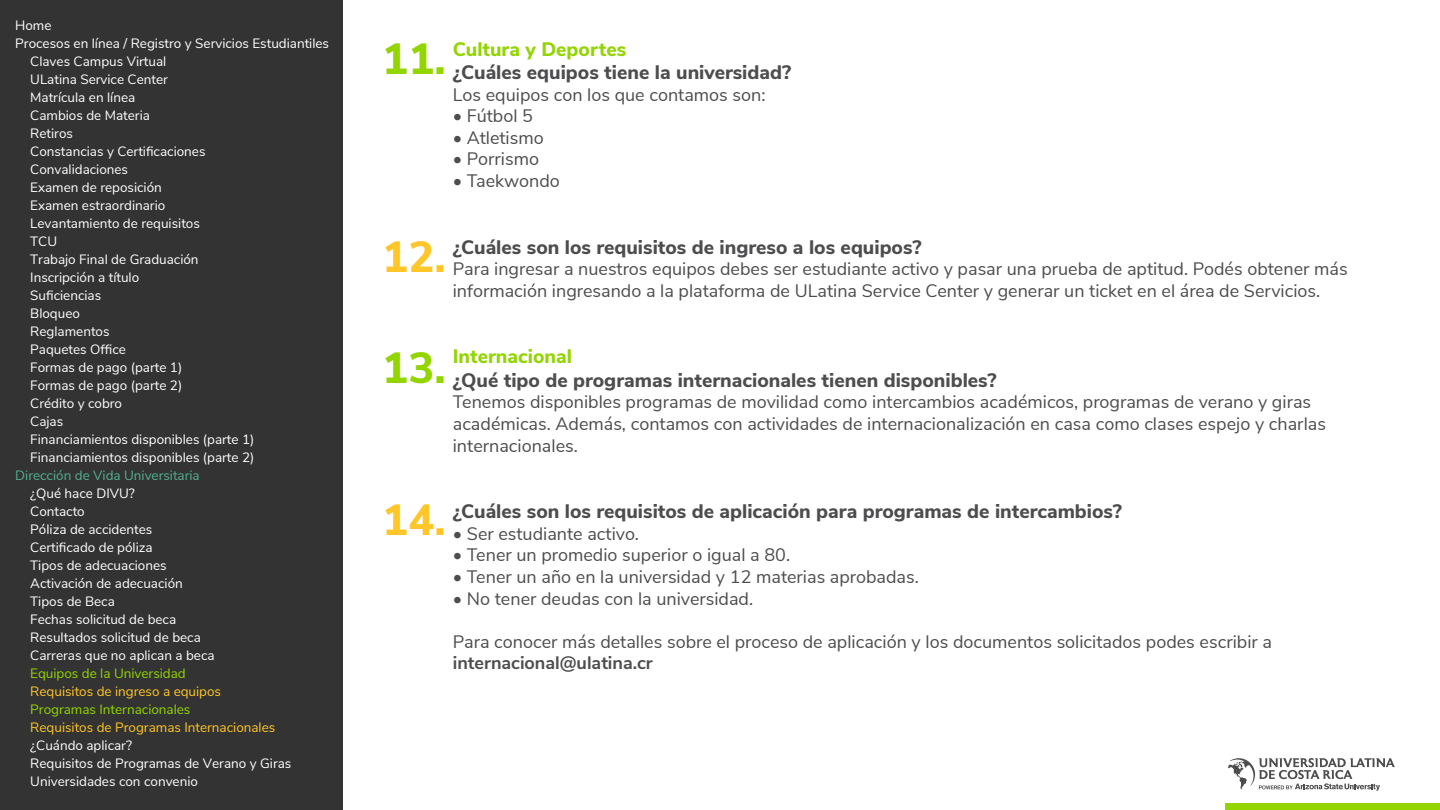
<style>
.page{position:relative;width:1440px;height:810px;background:#fff}
.page>*{position:absolute;margin:0;border:0;box-sizing:border-box;transform-origin:0 0}
.t1{font:800 43.5px "Nunito Sans";color:#93d500}
.t2{font:800 43.5px "Nunito Sans";color:#ffc629}
.t3{font:800 19.5px "Nunito Sans";color:#4d4d4f}
.t4{font:800 19.5px "Nunito Sans";color:#93d500}
.t5{font:18px/21.6px "Nunito Sans";color:#4d4d4f}
.t6{font:700 18px "Nunito Sans";color:#4d4d4f}
.t7{font:13.5px/18px "Nunito Sans";color:#fff}
.t8{font:13.5px "Nunito Sans";color:#ffc629}
.t9{font:13.5px "Nunito Sans";color:#93d500}
.t10{font:13.5px "Nunito Sans";color:#52af90}
</style>
<div class="page">
<div style="left:1225px;top:804px;width:214px;height:6px;background:#93d500"></div>
<svg style="left:1228px;top:758px;width:166px;height:33px"></svg>
<div style="left:0;top:0;width:343px;height:810px;background:#333"></div>
<p class="t7" style="left:15px;top:16px;width:38px">Home</p>
<p class="t7" style="left:15px;top:34px;width:315px">Procesos en línea / Registro y Servicios Estudiantiles</p>
<p class="t7" style="left:30px;top:52px;width:138px">Claves Campus Virtual</p>
<p class="t7" style="left:30px;top:70px;width:139px">ULatina Service Center</p>
<p class="t7" style="left:30px;top:88px;width:107px">Matrícula en línea</p>
<p class="t7" style="left:30px;top:106px;width:121px">Cambios de Materia</p>
<p class="t7" style="left:30px;top:124px;width:44px">Retiros</p>
<p class="t7" style="left:30px;top:142px;width:177px">Constancias y Certificaciones</p>
<p class="t7" style="left:30px;top:160px;width:99px">Convalidaciones</p>
<p class="t7" style="left:30px;top:178px;width:133px">Examen de reposición</p>
<p class="t7" style="left:30px;top:196px;width:137px">Examen estraordinario</p>
<p class="t7" style="left:30px;top:214px;width:171px">Levantamiento de requisitos</p>
<p class="t7" style="left:30px;top:232px;width:28px">TCU</p>
<p class="t7" style="left:30px;top:250px;width:170px">Trabajo Final de Graduación</p>
<p class="t7" style="left:30px;top:268px;width:110px">Inscripción a título</p>
<p class="t7" style="left:30px;top:286px;width:72px">Suficiencias</p>
<p class="t7" style="left:30px;top:304px;width:51px">Bloqueo</p>
<p class="t7" style="left:30px;top:322px;width:81px">Reglamentos</p>
<p class="t7" style="left:30px;top:340px;width:97px">Paquetes Office</p>
<p class="t7" style="left:30px;top:358px;width:153px">Formas de pago (parte 1)</p>
<p class="t7" style="left:30px;top:376px;width:153px">Formas de pago (parte 2)</p>
<p class="t7" style="left:30px;top:394px;width:93px">Crédito y cobro</p>
<p class="t7" style="left:30px;top:412px;width:35px">Cajas</p>
<p class="t7" style="left:30px;top:430px;width:226px">Financiamientos disponibles (parte 1)</p>
<p class="t7" style="left:30px;top:448px;width:226px">Financiamientos disponibles (parte 2)</p>
<p class="t10" style="left:15px;top:466px;width:186px">Dirección de Vida Universitaria</p>
<p class="t7" style="left:30px;top:484px;width:186px">¿Qué hace DIVU?<br>Contacto<br>Póliza de accidentes<br>Certificado de póliza<br>Tipos de adecuaciones<br>Activación de adecuación<br>Tipos de Beca<br>Fechas solicitud de beca<br>Resultados solicitud de beca<br>Carreras que no aplican a beca</p>
<p class="t9" style="left:30px;top:664px;width:157px">Equipos de la Universidad</p>
<p class="t8" style="left:30px;top:682px;width:192px">Requisitos de ingreso a equipos</p>
<p class="t9" style="left:30px;top:700px;width:162px">Programas Internacionales</p>
<p class="t8" style="left:30px;top:718px;width:247px">Requisitos de Programas Internacionales</p>
<p class="t7" style="left:30px;top:736px;width:263px">¿Cuándo aplicar?<br>Requisitos de Programas de Verano y Giras<br>Universidades con convenio</p>
<h1 class="t1" style="left:382px;top:27px;width:65px">11.</h1>
<h2 class="t4" style="left:453px;top:34px;width:175px">Cultura y Deportes</h2>
<h2 class="t3" style="left:453px;top:58px;width:340px">¿Cuáles equipos tiene la universidad?</h2>
<h3 class="t5" style="left:453px;top:82px;width:314px">Los equipos con los que contamos son:</h3>
<h3 class="t5" style="left:453px;top:104px;width:82px">• Fútbol 5</h3>
<h3 class="t5" style="left:453px;top:126px;width:92px">• Atletismo</h3>
<h3 class="t5" style="left:453px;top:147px;width:88px">• Porrismo</h3>
<h3 class="t5" style="left:453px;top:169px;width:109px">• Taekwondo</h3>
<h1 class="t2" style="left:382px;top:225px;width:65px">12.</h1>
<h2 class="t3" style="left:453px;top:232px;width:470px">¿Cuáles son los requisitos de ingreso a los equipos?</h2>
<h3 class="t5" style="left:453px;top:257px;width:896px">Para ingresar a nuestros equipos debes ser estudiante activo y pasar una prueba de aptitud. Podés obtener más información ingresando a la plataforma de ULatina Service Center y generar un ticket en el área de Servicios.</h3>
<h1 class="t1" style="left:382px;top:336px;width:65px">13.</h1>
<h2 class="t4" style="left:453px;top:342px;width:121px">Internacional</h2>
<h2 class="t3" style="left:453px;top:366px;width:545px">¿Qué tipo de programas internacionales tienen disponibles?</h2>
<h3 class="t5" style="left:453px;top:390px;width:875px">Tenemos disponibles programas de movilidad como intercambios académicos, programas de verano y giras académicas. Además, contamos con actividades de internacionalización en casa como clases espejo y charlas internacionales.</h3>
<h1 class="t2" style="left:382px;top:488px;width:65px">14.</h1>
<h2 class="t3" style="left:453px;top:497px;width:671px">¿Cuáles son los requisitos de aplicación para programas de intercambios?</h2>
<h3 class="t5" style="left:453px;top:522px;width:188px">• Ser estudiante activo.</h3>
<h3 class="t5" style="left:453px;top:543px;width:339px">• Tener un promedio superior o igual a 80.</h3>
<h3 class="t5" style="left:453px;top:565px;width:467px">• Tener un año en la universidad y 12 materias aprobadas.</h3>
<h3 class="t5" style="left:453px;top:586px;width:302px">• No tener deudas con la universidad.</h3>
<h3 class="t5" style="left:453px;top:630px;width:821px">Para conocer más detalles sobre el proceso de aplicación y los documentos solicitados podes escribir a</h3>
<h3 class="t6" style="left:453px;top:650px;width:201px">internacional@ulatina.cr</h3>
</div>
